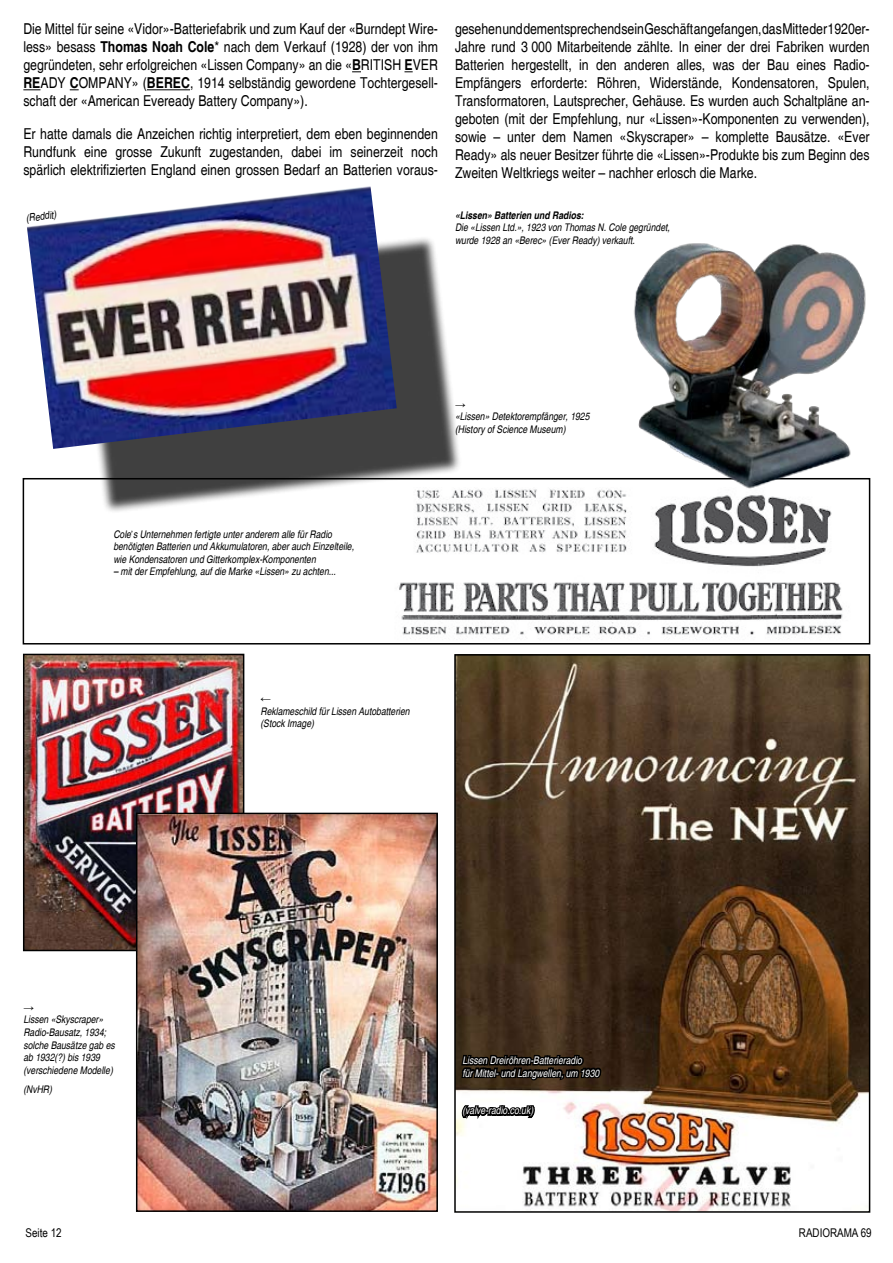
<style>
.page{position:relative;width:893px;height:1263px;background:#fff}
.page>*{position:absolute;margin:0;border:0;box-sizing:border-box;transform-origin:0 0}
.t1{font:condensed 15px/18px "Helvetica";color:#000;text-align:justify}
.t2{font:12px "Arial Narrow";color:#000}
.t3{font:italic condensed 10.5px/12.6px "Helvetica";color:#000}
.t4{font:italic condensed 10.5px/12.6px "Helvetica";color:#fff}
.t5{font:italic 700 condensed 10.5px "Helvetica";color:#000}
.t6{font:10.5px "Arial";color:#000}
.s1{font-weight:700}
.s2{font-family:"Chaparral Pro";font-weight:300;font-style:normal;font-stretch:normal}
</style>
<div class="page">
<svg style="left:23px;top:89px;width:17px;height:1px"></svg>
<hr style="left:147px;top:89px;width:43px;height:1px;background:#000">
<img style="left:399px;top:489px;width:444px;height:150px">
<div style="left:23px;top:478px;width:847px;height:166px;border:2px solid #000"></div>
<div style="left:76px;top:235px;width:393px;height:285px;background:#000;opacity:.75"></div>
<img style="left:27px;top:186px;width:370px;height:263px">
<img style="left:626px;top:243px;width:245px;height:249px">
<img style="left:457px;top:657px;width:410px;height:553px">
<div style="left:454px;top:654px;width:416px;height:559px;border:2px solid #000"></div>
<img style="left:26px;top:657px;width:215px;height:291px">
<div style="left:23px;top:654px;width:221px;height:297px;border:2px solid #000"></div>
<svg style="left:459px;top:1008px;width:144px;height:205px"></svg>
<img style="left:139px;top:816px;width:296px;height:393px">
<div style="left:136px;top:813px;width:302px;height:399px;border:2px solid #000"></div>
<p class="t1" style="left:23px;top:20px;width:416px">Die Mittel für seine «Vidor»-Batteriefabrik und zum Kauf der «Burndept Wire&shy;less» besass <span class="s1">Thomas Noah Cole</span>* nach dem Verkauf (1928) der von ihm gegründeten, sehr erfolgreichen «Lissen Company» an die «<span class="s1">B</span>ritish</p>
<p class="t1" style="left:404px;top:56px;width:18px"><span class="s1">E</span>ver</p>
<p class="t1" style="left:23px;top:74px;width:416px;text-indent:100px">y» (<span class="s1">BEREC</span>, 1914 selbständig gewordene Tochtergesell&shy;schaft der «American Eveready Battery Company»).</p>
<p class="t1" style="left:23px;top:125px;width:416px">Er hatte damals die Anzeichen richtig interpretiert, dem eben beginnenden Rundfunk eine grosse Zukunft zugestanden, dabei im seinerzeit noch spärlich elektrifizierten England einen grossen Bedarf an Batterien voraus-</p>
<p class="t1" style="left:23px;top:74px;width:66px"><span class="s1">RE</span>ady <span class="s1">C</span>ompan</p>
<p class="t3" style="left:25px;top:212px;width:32px;rotate:-7deg">(Reddit)</p>
<p class="t1" style="left:455px;top:20px;width:416px">gesehen und dementsprechend sein Geschäft angefangen, das Mitte der 1920er-Jahre rund 3 000 Mitarbeitende zählte. In einer der drei Fabriken wurden Batterien hergestellt, in den anderen alles, was der Bau eines Radio-Empfängers erforderte: Röhren, Widerstände, Kondensatoren, Spulen, Transformatoren, Lautsprecher, Gehäuse. Es wurden auch Schaltpläne an&shy;geboten (mit der Empfehlung, nur «Lissen»-Komponenten zu verwenden), sowie – unter dem Namen «Skyscraper» – komplette Bausätze. «Ever Ready» als neuer Besitzer führte die «Lissen»-Produkte bis zum Beginn des Zweiten Weltkriegs weiter – nachher erlosch die Marke.</p>
<p class="t5" style="left:455px;top:209px;width:130px">«Lissen» Batterien und Radios:</p>
<p class="t3" style="left:455px;top:221px;width:216px">Die «Lissen Ltd.», 1923 von Thomas N. Cole gegründet, wurde 1928 an «Berec» (Ever Ready) verkauft.</p>
<p class="t3" style="left:113px;top:527px;width:242px">Cole<span class="s2">’</span>s Unternehmen fertigte unter anderem alle für Radio benötigten Batterien und Akkumulatoren, aber auch Einzelteile, wie Kondensatoren und Gitterkomplex-Komponenten</p>
<p class="t3" style="left:113px;top:565px;width:224px">– mit der Empfehlung, auf die Marke «Lissen» zu achten...</p>
<p class="t6" style="left:455px;top:397px;width:12px">→</p>
<p class="t3" style="left:455px;top:410px;width:136px">«Lissen» Detektorempfänger, 1925 (History of Science Museum)</p>
<p class="t6" style="left:260px;top:692px;width:12px">←</p>
<p class="t3" style="left:260px;top:705px;width:151px">Reklameschild für Lissen Autobatterien (Stock Image)</p>
<p class="t6" style="left:23px;top:1000px;width:12px">→</p>
<p class="t3" style="left:23px;top:1013px;width:93px">Lissen «Skyscraper»<br>Radio-Bausatz, 1934; solche Bausätze gab es ab 1932(?) bis 1939 (verschiedene Modelle)</p>
<p class="t3" style="left:23px;top:1083px;width:30px">(NvHR)</p>
<p class="t4" style="left:462px;top:1054px;width:138px">Lissen Dreiröhren-Batterieradio<br>für Mittel- und Langwellen, um 1930</p>
<p class="t4" style="left:462px;top:1104px;width:72px">(valve-radio.co.uk)</p>
<p class="t2" style="left:26px;top:1224px;width:38px">Seite 12</p>
<p class="t2" style="left:799px;top:1224px;width:74px">RADIORAMA 69</p>
</div>
